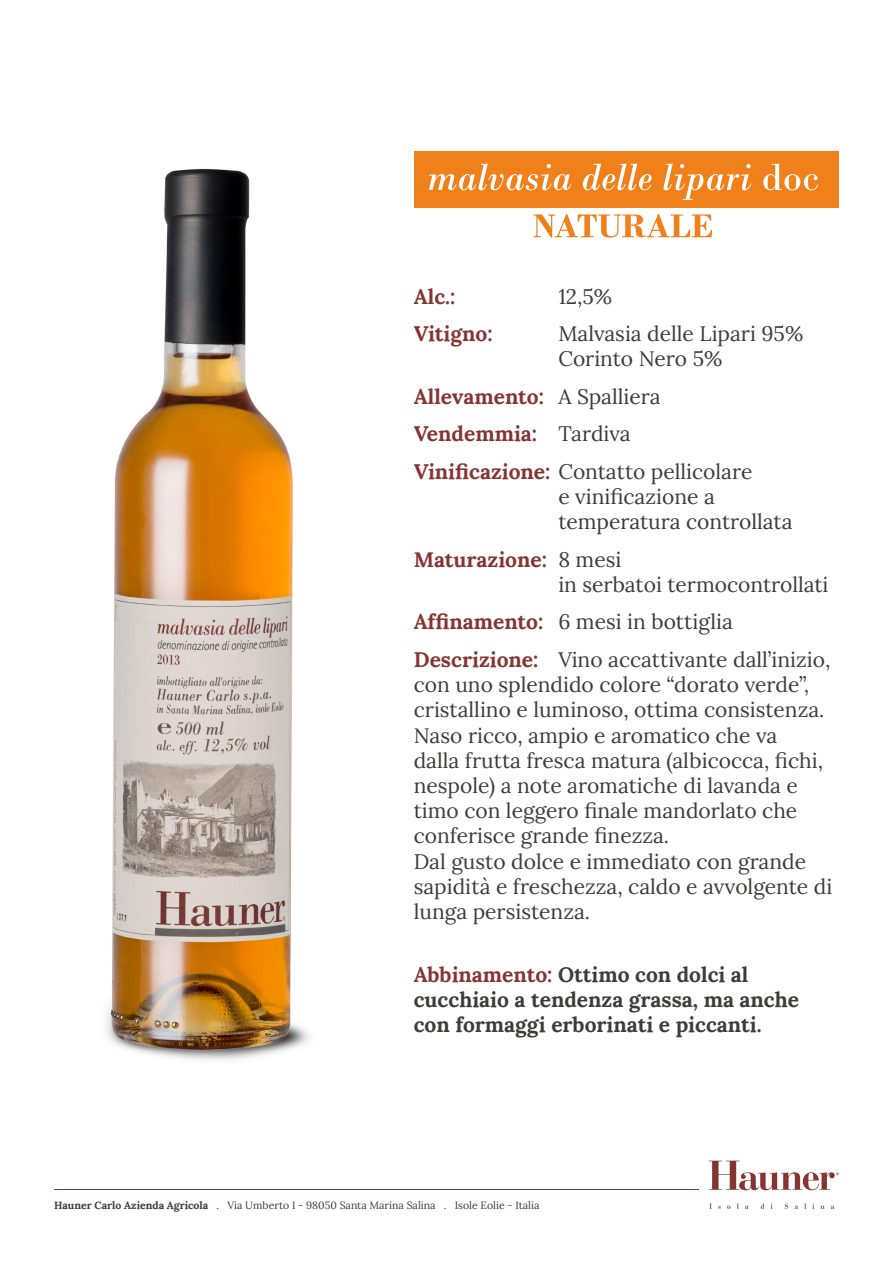
<style>
.page{position:relative;width:893px;height:1263px;background:#fff}
.page>*{position:absolute;margin:0;border:0;box-sizing:border-box;transform-origin:0 0}
.t1{font:21px/25.2px "Lora";color:#3c3c3b}
.t2{font:700 21px/25.2px "Lora";color:#3c3c3b}
.t3{font:700 21px/37.5px "Lora";color:#843532}
.t4{font:10.5px "Lora";color:#3c3c3b}
.s1{font-weight:400;color:#3c3c3b}
.s2{font-weight:700;color:#843532}
.s3{color:#843532}
.s4{font-weight:700}
</style>
<div class="page">
<svg style="left:709px;top:1203px;width:3px;height:6px"></svg>
<svg style="left:718px;top:1205px;width:3px;height:4px"></svg>
<svg style="left:727px;top:1205px;width:4px;height:4px"></svg>
<svg style="left:737px;top:1203px;width:2px;height:6px"></svg>
<svg style="left:745px;top:1205px;width:4px;height:4px"></svg>
<svg style="left:761px;top:1203px;width:3px;height:6px"></svg>
<svg style="left:785px;top:1203px;width:3px;height:6px"></svg>
<svg style="left:794px;top:1205px;width:4px;height:4px"></svg>
<svg style="left:804px;top:1203px;width:2px;height:6px"></svg>
<svg style="left:820px;top:1205px;width:5px;height:4px"></svg>
<svg style="left:831px;top:1205px;width:3px;height:4px"></svg>
<svg style="left:709px;top:1161px;width:130px;height:29px"></svg>
<hr style="left:54px;top:1189px;width:644px;height:1px;background:#843532">
<div style="left:414px;top:151px;width:425px;height:56px;background:#f0801a"></div>
<svg style="left:429px;top:164px;width:142px;height:26px"></svg>
<svg style="left:583px;top:164px;width:69px;height:26px"></svg>
<svg style="left:663px;top:164px;width:88px;height:36px"></svg>
<svg style="left:763px;top:164px;width:55px;height:26px"></svg>
<svg style="left:533px;top:214px;width:179px;height:24px"></svg>
<img style="left:106px;top:168px;width:203px;height:892px">
<p class="t3" style="left:414px;top:275px;width:43px">Alc.:</p>
<p class="t1" style="left:558px;top:282px;width:55px">12,5%</p>
<p class="t3" style="left:414px;top:313px;width:80px">Vitigno:</p>
<p class="t1" style="left:558px;top:320px;width:246px">Malvasia delle Lipari 95%<br>Corinto Nero 5%</p>
<p class="t3" style="left:414px;top:375px;width:340px">Allevamento: <span class="s1">A Spalliera<br></span>Vendemmia: <span class="s1">Tardiva<br></span>Vinificazione: <span class="s1">Contatto pellicolare</span></p>
<p class="t1" style="left:558px;top:482px;width:236px">e vinificazione a temperatura controllata</p>
<p class="t1" style="left:558px;top:545px;width:272px;text-indent:-145px"><span class="s2">Maturazione:</span> 8 mesi<br>in serbatoi termocontrollati</p>
<p class="t1" style="left:414px;top:602px;width:418px;line-height:37.5px"><span class="s2">Affinamento:</span> 6 mesi in bottiglia<br><span class="s2">Descrizione:</span> Vino accattivante dall’inizio,</p>
<p class="t1" style="left:414px;top:671px;width:420px">con uno splendido colore “dorato verde”, cristallino e luminoso, ottima consistenza.<br>Naso ricco, ampio e aromatico che va<br>dalla frutta fresca matura (albicocca, fichi, nespole) a note aromatiche di lavanda e timo con leggero finale mandorlato che conferisce grande finezza.<br>Dal gusto dolce e immediato con grande sapidità e freschezza, caldo e avvolgente di lunga persistenza.</p>
<p class="t2" style="left:414px;top:959px;width:387px"><span class="s3">Abbinamento:</span> Ottimo con dolci al cucchiaio a tendenza grassa, ma anche con formaggi erborinati e piccanti.</p>
<p class="t4" style="left:54px;top:1197px;width:487px"><span class="s4">Hauner Carlo Azienda Agricola</span> . Via Umberto I - 98050 Santa Marina Salina . Isole Eolie - Italia</p>
</div>
